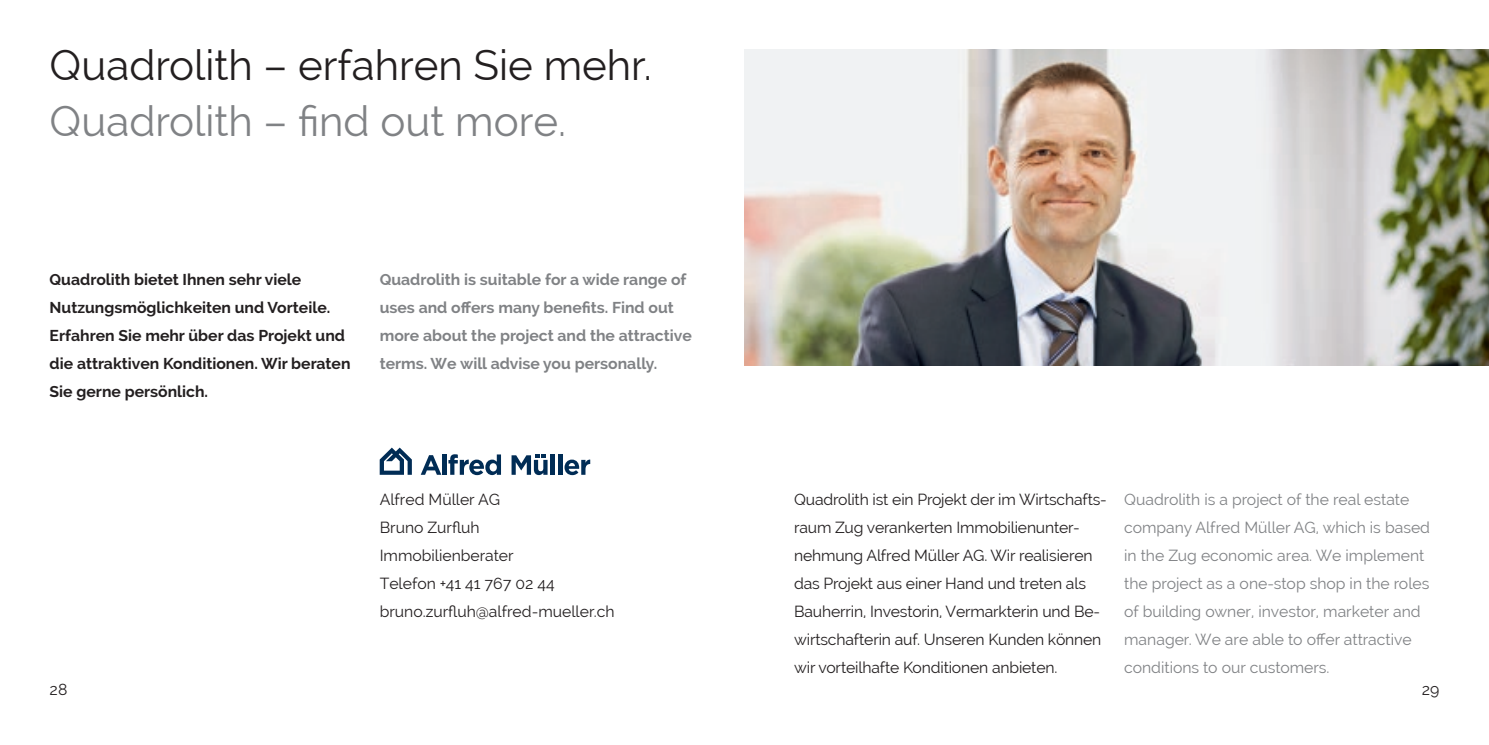
<style>
.page{position:relative;width:1489px;height:745px;background:#fff}
.page>*{position:absolute;margin:0;border:0;box-sizing:border-box;transform-origin:0 0}
.t1{font:42px "Raleway";color:#231f20}
.t2{font:42px "Raleway";color:#808285}
.t3{font:15.75px/28px "Raleway";letter-spacing:-.01em;color:#231f20}
.t4{font:15.75px/28px "Raleway";color:#808285}
.t5{font:700 15.75px/28px "Raleway";color:#231f20}
.t6{font:700 15.75px/28px "Raleway";color:#808285}
</style>
<div class="page">
<svg style="left:421px;top:455px;width:20px;height:19px"></svg>
<div style="left:442px;top:454px;width:5px;height:20px;background:#002c55"></div>
<svg style="left:448px;top:454px;width:53px;height:21px"></svg>
<svg style="left:511px;top:454px;width:36px;height:21px"></svg>
<div style="left:550px;top:454px;width:5px;height:20px;background:#002c55"></div>
<hr style="left:558px;top:454px;width:4px;height:20px;background:#002c55">
<svg style="left:564px;top:459px;width:26px;height:16px"></svg>
<svg style="left:379px;top:447px;width:33px;height:27px"></svg>
<img style="left:744px;top:50px;width:744px;height:315px">
<h1 class="t1" style="left:50px;top:41px;width:603px">Quadrolith – erfahren Sie mehr.</h1>
<h1 class="t2" style="left:50px;top:97px;width:518px">Quadrolith – find out more.</h1>
<p class="t5" style="left:50px;top:265px;width:302px">Quadrolith bietet Ihnen sehr viele Nutzungsmöglichkeiten und Vorteile.<br>Erfahren Sie mehr über das Projekt und die attraktiven Konditionen. Wir beraten Sie gerne persönlich.</p>
<p class="t6" style="left:379px;top:265px;width:313px">Quadrolith is suitable for a wide range of uses and offers many benefits. Find out more about the project and the attractive terms. We will advise you personally.</p>
<p class="t3" style="left:379px;top:485px;width:236px">Alfred Müller AG<br>Bruno Zurfluh<br>Immobilienberater<br>Telefon +41 41 767 02 44 bruno.zurfluh@alfred-mueller.ch</p>
<p class="t3" style="left:794px;top:485px;width:314px">Quadrolith ist ein Projekt der im Wirtschafts&shy;raum Zug verankerten Immobilienunter&shy;nehmung Alfred Müller AG. Wir realisieren das Projekt aus einer Hand und treten als Bauherrin, Investorin, Vermarkterin und Be&shy;wirtschafterin auf. Unseren Kunden können wir vorteilhafte Konditionen anbieten.</p>
<p class="t4" style="left:1124px;top:485px;width:307px">Quadrolith is a project of the real estate company Alfred Müller AG, which is based in the Zug economic area. We implement the project as a one-stop shop in the roles of building owner, investor, marketer and manager. We are able to offer attractive conditions to our customers.</p>
<p class="t3" style="left:50px;top:675px;width:19px">28</p>
<p class="t3" style="left:1421px;top:675px;width:19px">29</p>
</div>
